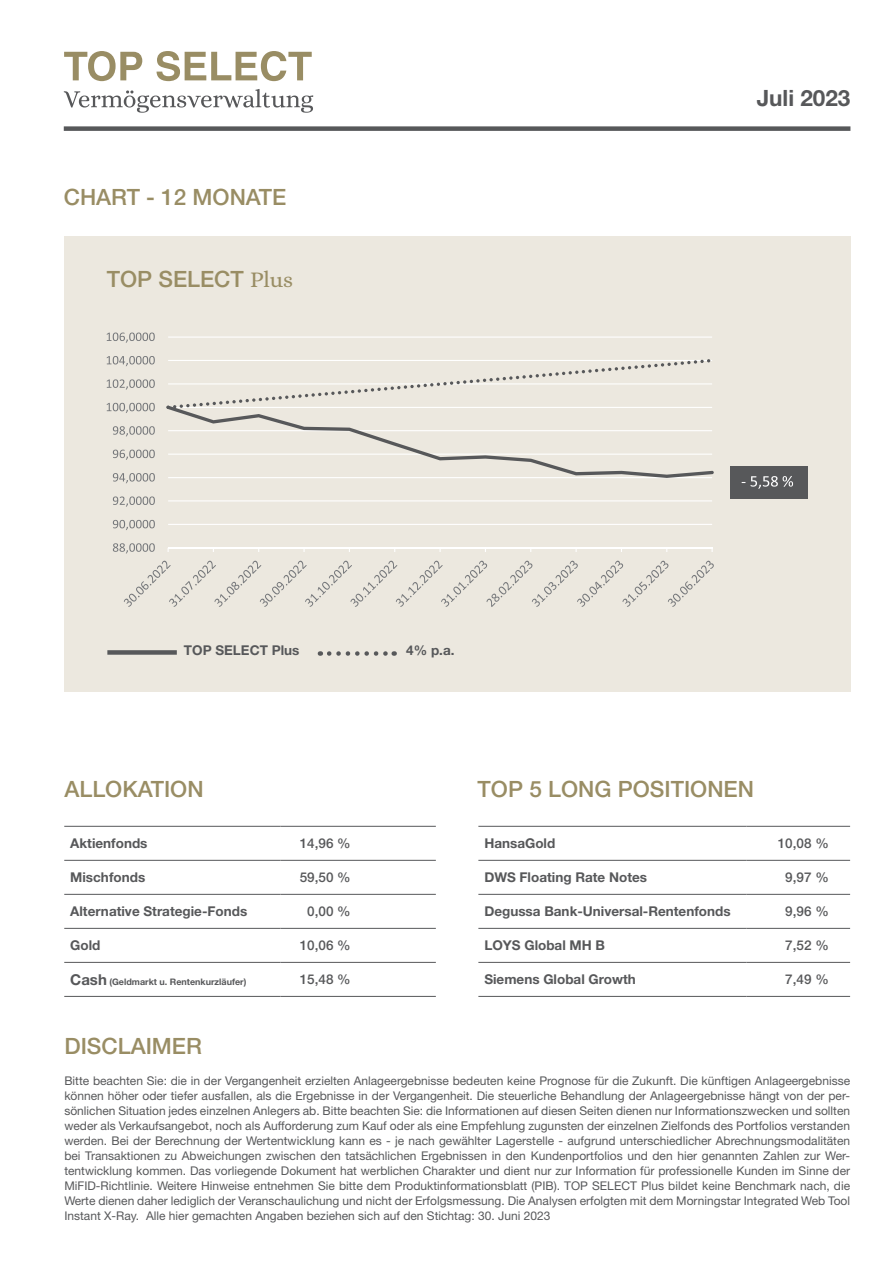
<style>
.page{position:relative;width:893px;height:1263px;background:#fff}
.page>*{position:absolute;margin:0;border:0;box-sizing:border-box;transform-origin:0 0}
.t1{font:500 22.5px "Helvetica Neue LT Std";color:#998d64}
.t2{font:700 22.5px "Helvetica Neue LT Std";color:#57585a}
.t3{font:700 13.5px "Helvetica Neue LT Std";color:#57585a}
.t4{font:500 13.5px "Helvetica Neue LT Std";color:#57585a}
.t5{font:12px/15px "Helvetica Neue LT Std";color:#57585a;text-align:justify}
.t6{font:700 9px "Helvetica Neue LT Std";color:#57585a}
.s1{font-family:"Alice";font-weight:400}
.s2{font-size:15px}
</style>
<div class="page">
<div style="left:64px;top:236px;width:786px;height:455px;background:#ece8df"></div>
<svg style="left:64px;top:89px;width:249px;height:24px"></svg>
<svg style="left:64px;top:51px;width:248px;height:30px"></svg>
<div style="left:64px;top:126px;width:786px;height:5px;background:#57585a"></div>
<hr style="left:64px;top:826px;width:217px;height:1px;background:#57585a">
<hr style="left:281px;top:826px;width:155px;height:1px;background:#57585a">
<hr style="left:64px;top:860px;width:217px;height:1px;background:#57585a">
<hr style="left:281px;top:860px;width:155px;height:1px;background:#57585a">
<hr style="left:64px;top:894px;width:217px;height:1px;background:#57585a">
<hr style="left:281px;top:894px;width:155px;height:1px;background:#57585a">
<hr style="left:64px;top:928px;width:217px;height:1px;background:#57585a">
<hr style="left:281px;top:928px;width:155px;height:1px;background:#57585a">
<hr style="left:64px;top:962px;width:217px;height:1px;background:#57585a">
<hr style="left:281px;top:962px;width:155px;height:1px;background:#57585a">
<hr style="left:64px;top:996px;width:217px;height:1px;background:#57585a">
<hr style="left:281px;top:996px;width:155px;height:1px;background:#57585a">
<hr style="left:478px;top:826px;width:268px;height:1px;background:#57585a">
<hr style="left:746px;top:826px;width:104px;height:1px;background:#57585a">
<hr style="left:478px;top:860px;width:268px;height:1px;background:#57585a">
<hr style="left:746px;top:860px;width:104px;height:1px;background:#57585a">
<hr style="left:478px;top:894px;width:268px;height:1px;background:#57585a">
<hr style="left:746px;top:894px;width:104px;height:1px;background:#57585a">
<hr style="left:478px;top:928px;width:268px;height:1px;background:#57585a">
<hr style="left:746px;top:928px;width:104px;height:1px;background:#57585a">
<hr style="left:478px;top:962px;width:268px;height:1px;background:#57585a">
<hr style="left:746px;top:962px;width:104px;height:1px;background:#57585a">
<hr style="left:478px;top:996px;width:268px;height:1px;background:#57585a">
<hr style="left:746px;top:996px;width:104px;height:1px;background:#57585a">
<div style="left:107px;top:650px;width:70px;height:5px;background:#57585a"></div>
<svg style="left:329px;top:651px;width:66px;height:5px"></svg>
<hr style="left:168px;top:524px;width:544px;height:1px;background:#fff">
<hr style="left:168px;top:500px;width:544px;height:1px;background:#fff">
<hr style="left:168px;top:336px;width:544px;height:2px;background:#fff">
<hr style="left:168px;top:547px;width:544px;height:1px;background:#fff">
<svg style="left:166px;top:359px;width:548px;height:119px"></svg>
<svg style="left:113px;top:543px;width:42px;height:10px"></svg>
<svg style="left:113px;top:520px;width:42px;height:10px"></svg>
<svg style="left:113px;top:496px;width:42px;height:11px"></svg>
<svg style="left:113px;top:473px;width:42px;height:10px"></svg>
<svg style="left:113px;top:450px;width:42px;height:10px"></svg>
<svg style="left:113px;top:426px;width:42px;height:10px"></svg>
<svg style="left:107px;top:403px;width:48px;height:10px"></svg>
<svg style="left:107px;top:379px;width:48px;height:11px"></svg>
<svg style="left:107px;top:356px;width:48px;height:10px"></svg>
<svg style="left:107px;top:333px;width:48px;height:10px"></svg>
<svg style="left:124px;top:561px;width:590px;height:46px"></svg>
<div style="left:730px;top:466px;width:78px;height:33px;background:#57585a"></div>
<svg style="left:751px;top:476px;width:42px;height:13px"></svg>
<p class="t1" style="left:64px;top:184px;width:224px">CHART - 12 MONATE</p>
<p class="t1" style="left:107px;top:266px;width:188px">TOP SELECT <span class="s1">Plus</span></p>
<p class="t3" style="left:184px;top:641px;width:117px">TOP SELECT Plus</p>
<p class="t3" style="left:406px;top:641px;width:50px">4% p.a.</p>
<h1 class="t2" style="left:757px;top:84px;width:95px">Juli 2023</h1>
<p class="t1" style="left:64px;top:776px;width:141px">ALLOKATION</p>
<p class="t1" style="left:478px;top:776px;width:278px">TOP 5 LONG POSITIONEN</p>
<p class="t3" style="left:70px;top:835px;width:79px">Aktienfonds</p>
<p class="t4" style="left:300px;top:835px;width:53px">14,96 %</p>
<p class="t3" style="left:70px;top:869px;width:76px">Mischfonds</p>
<p class="t4" style="left:300px;top:869px;width:53px">59,50 %</p>
<p class="t3" style="left:70px;top:903px;width:178px">Alternative Strategie-Fonds</p>
<p class="t4" style="left:307px;top:903px;width:45px">0,00 %</p>
<p class="t3" style="left:70px;top:937px;width:32px">Gold</p>
<p class="t4" style="left:300px;top:937px;width:53px">10,06 %</p>
<p class="t6" style="left:70px;top:976px;width:178px"><span class="s2">Cash</span> (Geldmarkt u. Rentenkurzläufer)</p>
<p class="t4" style="left:300px;top:971px;width:53px">15,48 %</p>
<p class="t1" style="left:64px;top:1033px;width:139px">DISCLAIMER</p>
<p class="t3" style="left:484px;top:835px;width:72px">HansaGold</p>
<p class="t4" style="left:778px;top:835px;width:53px">10,08 %</p>
<p class="t3" style="left:484px;top:869px;width:164px">DWS Floating Rate Notes</p>
<p class="t4" style="left:785px;top:869px;width:45px">9,97 %</p>
<p class="t3" style="left:484px;top:903px;width:248px">Degussa Bank-Universal-Rentenfonds</p>
<p class="t4" style="left:785px;top:903px;width:45px">9,96 %</p>
<p class="t3" style="left:484px;top:937px;width:122px">LOYS Global MH B</p>
<p class="t4" style="left:785px;top:937px;width:45px">7,52 %</p>
<p class="t3" style="left:484px;top:971px;width:153px">Siemens Global Growth</p>
<p class="t4" style="left:785px;top:971px;width:45px">7,49 %</p>
<p class="t5" style="left:64px;top:1073px;width:787px">Bitte beachten Sie: die in der Vergangenheit erzielten Anlageergebnisse bedeuten keine Prognose für die Zukunft. Die künftigen Anlageergebnisse können höher oder tiefer ausfallen, als die Ergebnisse in der Vergangenheit. Die steuerliche Behandlung der Anlageergebnisse hängt von der per&shy;sönlichen Situation jedes einzelnen Anlegers ab. Bitte beachten Sie: die Informationen auf diesen Seiten dienen nur Informationszwecken und sollten weder als Verkaufsangebot, noch als Aufforderung zum Kauf oder als eine Empfehlung zugunsten der einzelnen Zielfonds des Portfolios verstanden werden. Bei der Berechnung der Wertentwicklung kann es - je nach gewählter Lagerstelle - aufgrund unterschiedlicher Abrechnungsmodalitäten bei Transaktionen zu Abweichungen zwischen den tatsächlichen Ergebnissen in den Kundenportfolios und den hier genannten Zahlen zur Wer&shy;tentwicklung kommen. Das vorliegende Dokument hat werblichen Charakter und dient nur zur Information für professionelle Kunden im Sinne der MiFID-Richtlinie. Weitere Hinweise entnehmen Sie bitte dem Produktinformationsblatt (PIB). TOP SELECT Plus bildet keine Benchmark nach, die Werte dienen daher lediglich der Veranschaulichung und nicht der Erfolgsmessung. Die Analysen erfolgten mit dem Morningstar Integrated Web Tool Instant X-Ray. Alle hier gemachten Angaben beziehen sich auf den Stichtag: 30. Juni 2023</p>
</div>
